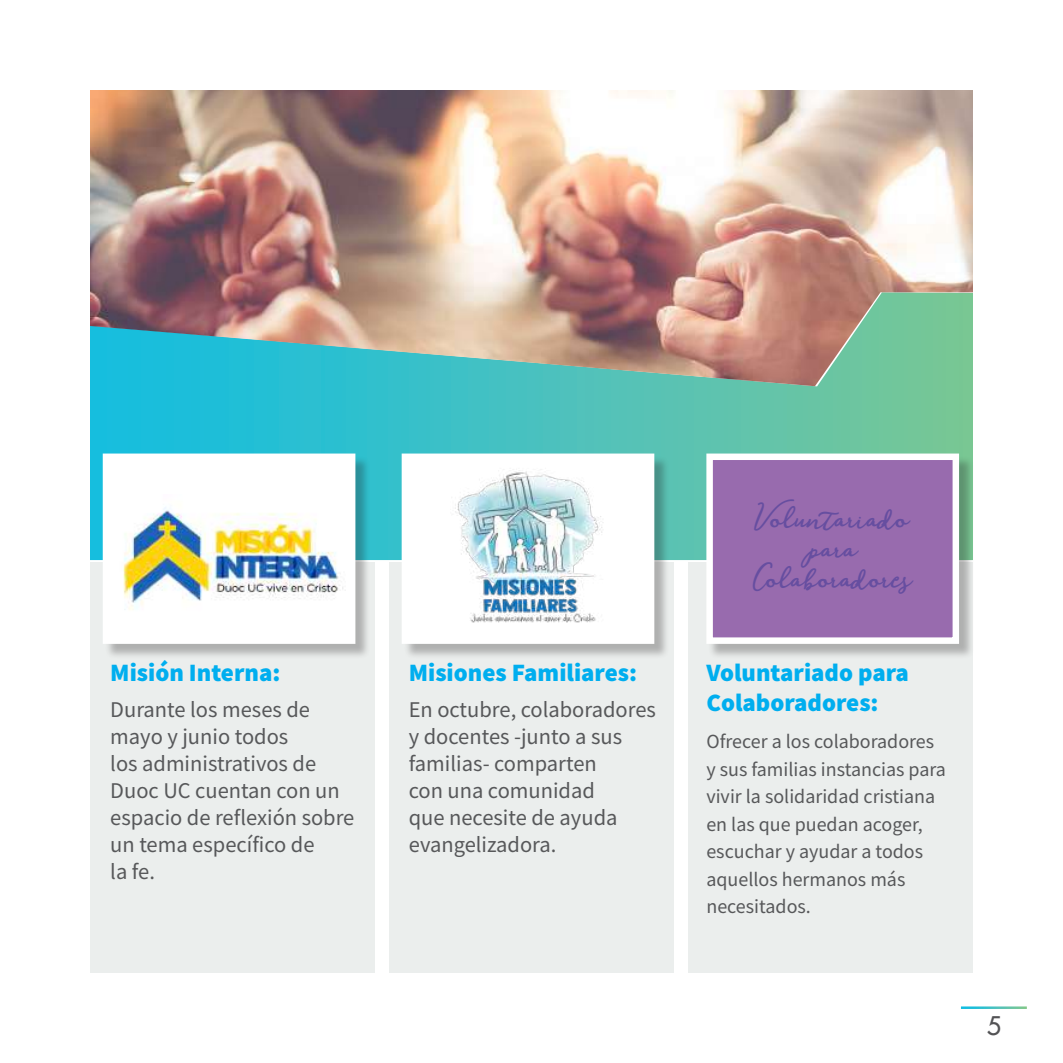
<style>
.page{position:relative;width:1063px;height:1063px;background:#fff}
.page>*{position:absolute;margin:0;border:0;box-sizing:border-box;transform-origin:0 0}
.t1{font:37.5px/30px "Shantik";color:#664ea0;text-align:center}
.t2{font:900 25px "Source Sans Pro";color:#00aeef}
.t3{font:500 25px "Futura Std";color:#535355}
.t4{font:22.5px/27px "Source Sans Pro";color:#57585a}
.t5{font:20px/27.5px "Source Sans Pro";color:#57585a}
</style>
<div class="page">
<svg style="left:90px;top:386px;width:883px;height:174px;background:#46c1be"></svg>
<div style="left:90px;top:562px;width:285px;height:411px;background:#ebeeed"></div>
<div style="left:389px;top:562px;width:285px;height:411px;background:#ebeeed"></div>
<div style="left:688px;top:562px;width:285px;height:411px;background:#ebeeed"></div>
<div style="left:105px;top:456px;width:265px;height:203px;background:#231f20;opacity:.3"></div>
<div style="left:106px;top:457px;width:246px;height:184px;background:#fff"></div>
<img style="left:123px;top:507px;width:220px;height:103px">
<div style="left:103px;top:454px;width:252px;height:190px;border:6px solid #fff"></div>
<div style="left:404px;top:456px;width:265px;height:203px;background:#231f20;opacity:.3"></div>
<img style="left:409px;top:461px;width:238px;height:176px">
<div style="left:402px;top:454px;width:252px;height:190px;border:6px solid #fff"></div>
<div style="left:708px;top:456px;width:266px;height:203px;background:#231f20;opacity:.3"></div>
<div style="left:710px;top:457px;width:246px;height:184px;background:#986bae"></div>
<div style="left:706px;top:454px;width:253px;height:190px;border:6px solid #fff"></div>
<img style="left:90px;top:90px;width:883px;height:296px">
<h1 class="t1" style="left:751px;top:504px;width:163px">Voluntariado para<br>Colaboradores</h1>
<p class="t2" style="left:110px;top:656px;width:172px">Misión Interna:</p>
<p class="t2" style="left:409px;top:656px;width:230px">Misiones Familiares:</p>
<p class="t2" style="left:706px;top:656px;width:204px">Voluntariado para</p>
<p class="t4" style="left:110px;top:696px;width:201px">Durante los meses de</p>
<p class="t2" style="left:706px;top:686px;width:174px">Colaboradores:</p>
<p class="t4" style="left:110px;top:723px;width:246px">mayo y junio todos<br>los administrativos de<br>Duoc UC cuentan con un espacio de reflexión sobre un tema específico de<br>la fe.</p>
<p class="t4" style="left:409px;top:696px;width:249px">En octubre, colaboradores y docentes -junto a sus familias- comparten<br>con una comunidad<br>que necesite de ayuda evangelizadora.</p>
<p class="t5" style="left:706px;top:728px;width:241px">Ofrecer a los colaboradores y sus familias instancias para vivir la solidaridad cristiana en las que puedan acoger, escuchar y ayudar a todos aquellos hermanos más necesitados.</p>
<p class="t3" style="left:987px;top:1011px;width:16px">5</p>
</div>
